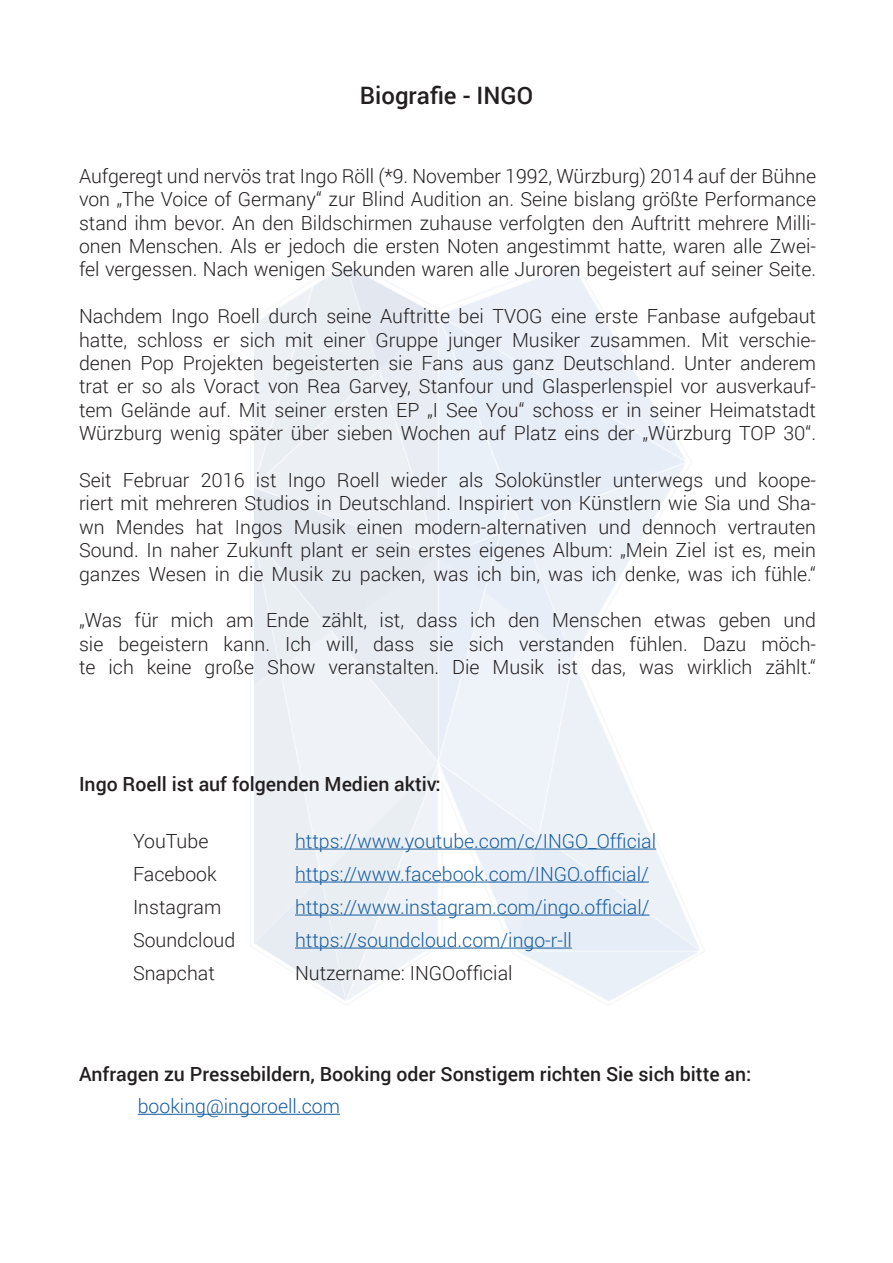
<style>
.page{position:relative;width:893px;height:1263px;background:#fff}
.page>*{position:absolute;margin:0;border:0;box-sizing:border-box;transform-origin:0 0}
.t1{font:500 24px "Roboto";color:#231f20}
.t2{font:300 19.5px/23.4px "Roboto";color:#231f20;text-align:justify}
.t3{font:300 19.5px "Roboto";color:#175d9e}
.t4{font:500 19.5px "Roboto";color:#231f20}
</style>
<div class="page">
<img style="left:254px;top:266px;width:445px;height:735px">
<hr style="left:295px;top:848px;width:361px;height:1px;background:#175d9e">
<hr style="left:295px;top:881px;width:354px;height:1px;background:#175d9e">
<hr style="left:295px;top:914px;width:354px;height:1px;background:#175d9e">
<hr style="left:295px;top:947px;width:277px;height:1px;background:#175d9e">
<hr style="left:138px;top:1114px;width:202px;height:1px;background:#175d9e">
<p class="t1" style="left:360px;top:78px;width:175px">Biografie - INGO</p>
<p class="t2" style="left:79px;top:163px;width:739px">Aufgeregt und nervös trat Ingo Röll (*9. November 1992, Würzburg) 2014 auf der Bühne von „The Voice of Germany“ zur Blind Audition an. Seine bislang größte Performance stand ihm bevor. An den Bildschirmen zuhause verfolgten den Auftritt mehrere Milli&shy;onen Menschen. Als er jedoch die ersten Noten angestimmt hatte, waren alle Zwei&shy;fel vergessen. Nach wenigen Sekunden waren alle Juroren begeistert auf seiner Seite.</p>
<p class="t2" style="left:79px;top:304px;width:739px">Nachdem Ingo Roell durch seine Auftritte bei TVOG eine erste Fanbase aufgebaut hatte, schloss er sich mit einer Gruppe junger Musiker zusammen. Mit verschie&shy;denen Pop Projekten begeisterten sie Fans aus ganz Deutschland. Unter anderem trat er so als Voract von Rea Garvey, Stanfour und Glasperlenspiel vor ausverkauf&shy;tem Gelände auf. Mit seiner ersten EP „I See You“ schoss er in seiner Heimatstadt Würzburg wenig später über sieben Wochen auf Platz eins der „Würzburg TOP 30“.</p>
<p class="t2" style="left:79px;top:468px;width:739px">Seit Februar 2016 ist Ingo Roell wieder als Solokünstler unterwegs und koope&shy;riert mit mehreren Studios in Deutschland. Inspiriert von Künstlern wie Sia und Sha&shy;wn Mendes hat Ingos Musik einen modern-alternativen und dennoch vertrauten Sound. In naher Zukunft plant er sein erstes eigenes Album: „Mein Ziel ist es, mein ganzes Wesen in die Musik zu packen, was ich bin, was ich denke, was ich fühle.“</p>
<p class="t2" style="left:79px;top:608px;width:739px">„Was für mich am Ende zählt, ist, dass ich den Menschen etwas geben und sie begeistern kann. Ich will, dass sie sich verstanden fühlen. Dazu möch&shy;te ich keine große Show veranstalten. Die Musik ist das, was wirklich zählt.“</p>
<p class="t4" style="left:79px;top:770px;width:363px">Ingo Roell ist auf folgenden Medien aktiv:</p>
<p class="t2" style="left:133px;top:828px;width:77px">YouTube</p>
<p class="t3" style="left:295px;top:827px;width:363px">https://www.youtube.com/c/INGO_Official</p>
<p class="t2" style="left:133px;top:861px;width:85px">Facebook</p>
<p class="t3" style="left:295px;top:860px;width:355px">https://www.facebook.com/INGO.official/</p>
<p class="t2" style="left:133px;top:894px;width:90px">Instagram</p>
<p class="t3" style="left:295px;top:893px;width:356px">https://www.instagram.com/ingo.official/</p>
<p class="t2" style="left:133px;top:927px;width:104px">Soundcloud</p>
<p class="t3" style="left:295px;top:926px;width:278px">https://soundcloud.com/ingo-r-ll</p>
<p class="t2" style="left:133px;top:960px;width:83px">Snapchat</p>
<p class="t2" style="left:295px;top:960px;width:219px">Nutzername: INGOofficial</p>
<p class="t4" style="left:79px;top:1061px;width:674px">Anfragen zu Pressebildern, Booking oder Sonstigem richten Sie sich bitte an:</p>
<p class="t3" style="left:138px;top:1092px;width:204px">booking@ingoroell.com</p>
</div>
